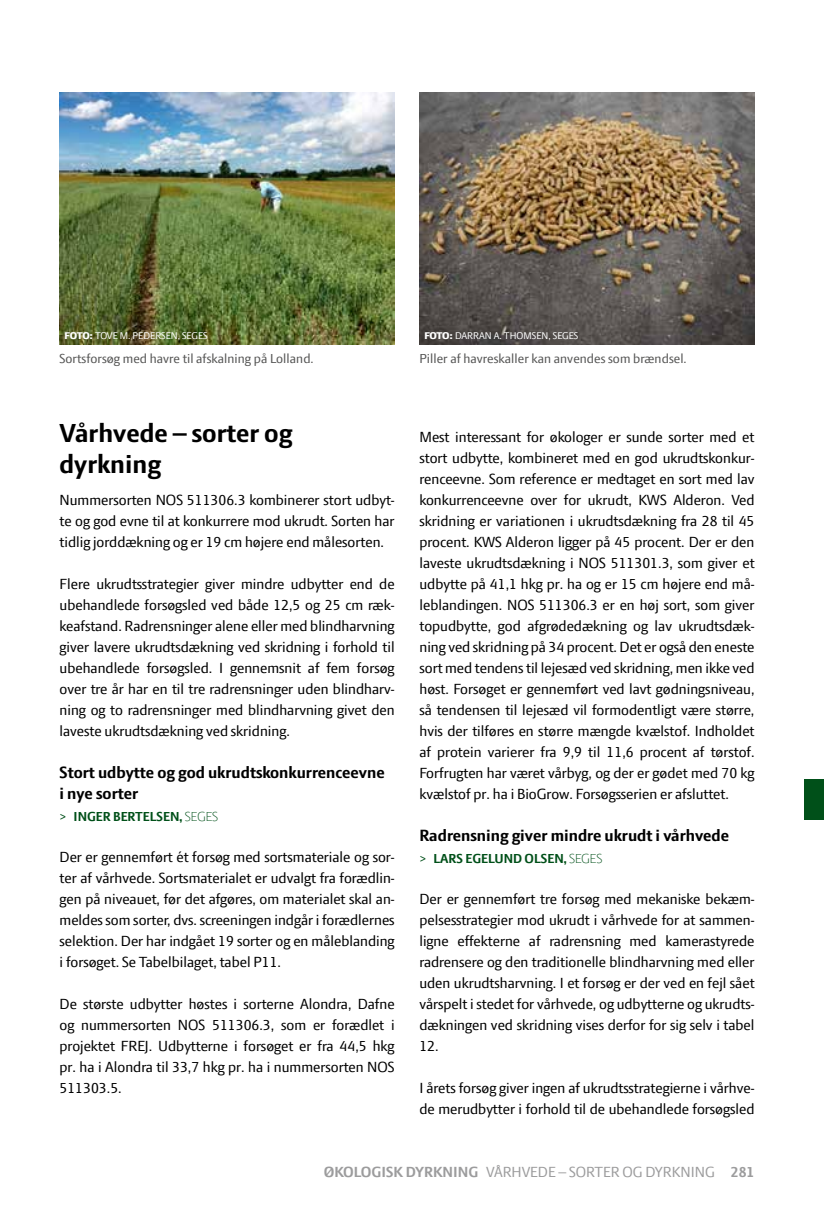
<style>
.page{position:relative;width:824px;height:1216px;background:#fff}
.page>*{position:absolute;margin:0;border:0;box-sizing:border-box;transform-origin:0 0}
.t1{font:700 28px/31.5px "LF Press Sans";color:#000}
.t2{font:700 17.5px/21px "LF Press Sans";color:#000}
.t3{font:15.75px/21px "LF Press Sans";color:#000;text-align:justify}
.t4{font:15.75px "LF Press Sans";color:#9c9c9d}
.t5{font:14px "LF Press Sans";letter-spacing:.005em;color:#565655}
.t6{font:700 14px "LF Press Sans";color:#005019}
.t7{font:10.5px "LF Press Sans";letter-spacing:.005em;color:#fff}
.s1{font-weight:800}
.s2{font-weight:400}
.s3{font-weight:300}
.s4{font-weight:700}
</style>
<div class="page">
<div style="left:804px;top:778px;width:19px;height:41px;background:#005019"></div>
<img style="left:60px;top:93px;width:334px;height:251px">
<img style="left:419px;top:93px;width:335px;height:251px">
<p class="t7" style="left:64px;top:329px;width:81px"><span class="s1">FOTO:</span> TOVE M. PEDER</p>
<p class="t7" style="left:161px;top:329px;width:48px">SEN , SEGES</p>
<p class="t5" style="left:60px;top:350px;width:255px">Sortsforsøg med havre til afskalning på Lolland.</p>
<h1 class="t1" style="left:60px;top:416px;width:234px">Vårhvede – sorter og dyrkning</h1>
<p class="t3" style="left:60px;top:489px;width:336px">N ummersorten NOS 511306.3 kombinerer stort udbyt&shy;te og god evne til at konkurrere mod ukrudt. Sorten har tidlig jorddækning og er 19 cm højere end målesorten.</p>
<p class="t3" style="left:60px;top:573px;width:336px">Flere ukrudtsstrategier giver mindre udbytter end de ubehandlede forsøgsled ved både 12,5 og 25 cm ræk&shy;keafstand. Radrensninger alene eller med blindharvning giver lavere ukrudtsdækning ved skridning i forhold til ubehandlede forsøgsled. I gennemsnit af fem forsøg over tre år har en til tre radrensninger uden blindharv&shy;ning og to radrensninger med blindharvning givet den laveste ukrudtsdækning ved skridning.</p>
<p class="t2" style="left:60px;top:761px;width:326px">Stort udbytte og god ukrudtskonkurrenceevne i nye sorter</p>
<p class="t6" style="left:60px;top:808px;width:160px"><span class="s2">&gt;</span> INGER BERTELSEN, <span class="s3">SEGES</span></p>
<p class="t3" style="left:60px;top:846px;width:336px">Der er gennemført ét forsøg med sortsmateriale og sor&shy;ter af vårhvede. Sortsmaterialet er udvalgt fra forædlin&shy;gen på niveauet, før det afgøres, om materialet skal an&shy;meldes som sorter, dvs. screeningen indgår i forædlernes selektion. Der har indgået 19 sorter og en måleblanding i forsøget. Se Tabelbilaget, tabel P11.</p>
<p class="t3" style="left:60px;top:993px;width:336px">De største udbytter høstes i sorterne Alondra, Dafne og nummersorten NOS 511306.3, som er forædlet i projektet FREJ. Udbytterne i forsøget er fra 44,5 hkg pr. ha i Alondra til 33,7 hkg pr. ha i nummersorten NOS 511303.5.</p>
<p class="t7" style="left:424px;top:329px;width:38px"><span class="s1">FOTO:</span> DARRAN</p>
<p class="t7" style="left:493px;top:329px;width:86px">A. THOMSEN , SEGES</p>
<p class="t5" style="left:419px;top:350px;width:269px">Piller af havreskaller kan anvendes som brændsel.</p>
<p class="t3" style="left:419px;top:426px;width:336px">Mest interessant for økologer er sunde sorter med et stort udbytte, kombineret med en god ukrudtskonkur&shy;renceevne. Som reference er medtaget en sort med lav konkurrenceevne over for ukrudt, KWS Alderon. Ved skridning er variationen i ukrudtsdækning fra 28 til 45 procent. KWS Alderon ligger på 45 procent. Der er den laveste ukrudtsdækning i N OS 511301.3, som giver et udbytte på 41,1 hkg pr. ha og er 15 cm højere end må&shy;leblandingen. NOS 511306.3 er en høj sort, som giver topudbytte, god afgrødedækning og lav ukrudtsdæk&shy;ning ved skridning på 34 procent. Det er også den eneste sort med tendens til lejesæd ved skridning, men ikke ved høst. Forsøget er gennemført ved lavt gødningsniveau, så tendensen til lejesæd vil formodentligt være større, hvis der tilføres en større mængde kvælstof. I ndholdet af protein varierer fra 9,9 til 11,6 procent af tørstof.<br>Forfrugten har været vårbyg, og der er gødet med 70 kg kvælstof pr. ha i BioGrow. Forsøgsserien er afsluttet.</p>
<p class="t2" style="left:419px;top:824px;width:311px">Radrensning giver mindre ukrudt i vårhvede</p>
<p class="t6" style="left:419px;top:850px;width:184px"><span class="s2">&gt;</span> LARS EGELUND OLSEN, <span class="s3">SEGES</span></p>
<p class="t3" style="left:419px;top:888px;width:336px">Der er gennemført tre forsøg med mekaniske bekæm&shy;pelsesstrategier mod ukrudt i vårhvede for at sammen&shy;ligne effekterne af radrensning med kamerastyrede radrensere og den traditionelle blindharvning med eller uden ukrudtsharvning. I et forsøg er der ved en fejl sået vårspelt i stedet for vårhvede, og udbytterne og ukrudts&shy;dækningen ved skridning vises derfor for sig selv i tabel 12.</p>
<p class="t3" style="left:419px;top:1077px;width:336px">I årets forsøg giver ingen af ukrudtsstrategierne i vårhve&shy;de merudbytter i forhold til de ubehandlede forsøgsled</p>
<p class="t4" style="left:323px;top:1162px;width:432px"><span class="s4">ØKOLOGISK DYRKNING</span> Vårhvede – sorter og dyrkning <span class="s4">281</span></p>
</div>
